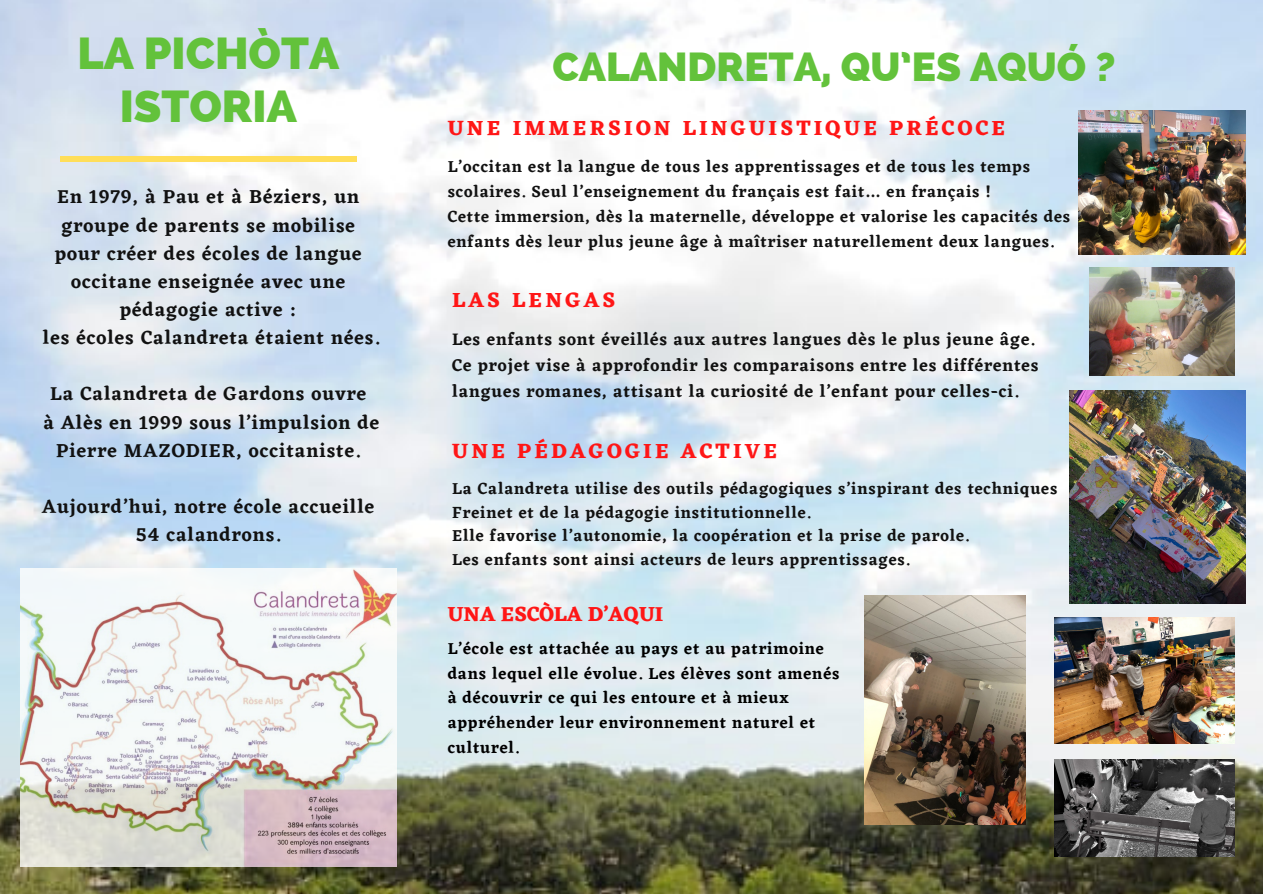
<style>
.page{position:relative;width:1263px;height:894px;background:#fff}
.page>*{position:absolute;margin:0;border:0;box-sizing:border-box;transform-origin:0 0}
.t1{font:800 44.7px/52.9px "Raleway";color:#63c23b;text-align:center}
.t2{font:800 40.5px "Raleway";color:#63c23b}
.t3{font:700 21.3px "Eczar";letter-spacing:.15em;color:#ff1616}
.t4{font:700 21px "Eczar";color:#ff1616}
.t5{font:600 19.35px/28px "Eczar";letter-spacing:.05em;color:#111;text-align:center}
.t6{font:600 17.4px/26.1px "Eczar";letter-spacing:.05em;color:#111}
.t7{font:600 16.5px/24.8px "Eczar";letter-spacing:.05em;color:#111}
.t8{font:600 16.5px/24.8px "Eczar";letter-spacing:.05em;color:#000}
</style>
<div class="page">
<img style="left:0;top:0;width:1263px;height:893px">
<div style="left:60px;top:156px;width:297px;height:6px;background:#ffde59"></div>
<img style="left:1054px;top:759px;width:180px;height:97px">
<img style="left:865px;top:595px;width:160px;height:229px">
<img style="left:1089px;top:267px;width:145px;height:108px">
<img style="left:1069px;top:391px;width:177px;height:212px">
<img style="left:1054px;top:617px;width:180px;height:126px">
<img style="left:1079px;top:110px;width:166px;height:144px">
<img style="left:20px;top:568px;width:377px;height:298px">
<h1 class="t1" style="left:77px;top:27px;width:263px">LA PICHÒTA<br>ISTORIA</h1>
<p class="t5" style="left:43px;top:183px;width:338px">En 1979, à Pau et à Béziers, un groupe de parents se mobilise pour créer des écoles de langue occitane enseignée avec une pédagogie active :<br>les écoles Calandreta étaient nées.</p>
<p class="t5" style="left:43px;top:379px;width:337px">La Calandreta de Gardons ouvre<br>à Alès en 1999 sous l’impulsion de<br>Pierre MAZODIER, occitaniste.</p>
<p class="t5" style="left:42px;top:492px;width:334px">Aujourd’hui, notre école accueille<br>54 calandrons.</p>
<h2 class="t2" style="left:552px;top:43px;width:565px">CALANDRETA, QU’ES AQUÓ ?</h2>
<p class="t3" style="left:448px;top:115px;width:559px">UNE IMMERSION LINGUISTIQUE PRÉCOCE</p>
<p class="t7" style="left:448px;top:154px;width:624px">L’occitan est la langue de tous les apprentissages et de tous les temps scolaires. Seul l’enseignement du français est fait… en français !<br>Cette immersion, dès la maternelle, développe et valorise les capacités des enfants dès leur plus jeune âge à maîtriser naturellement deux langues.</p>
<p class="t3" style="left:452px;top:287px;width:165px">LAS LENGAS</p>
<p class="t6" style="left:452px;top:326px;width:588px">Les enfants sont éveillés aux autres langues dès le plus jeune âge.<br>Ce projet vise à approfondir les comparaisons entre les différentes langues romanes, attisant la curiosité de l’enfant pour celles-ci.</p>
<p class="t3" style="left:452px;top:438px;width:327px">UNE PÉDAGOGIE ACTIVE</p>
<p class="t7" style="left:452px;top:476px;width:607px;line-height:23.5px">La Calandreta utilise des outils pédagogiques s’inspirant des techniques Freinet et de la pédagogie institutionnelle.<br>Elle favorise l’autonomie, la coopération et la prise de parole.<br>Les enfants sont ainsi acteurs de leurs apprentissages.</p>
<p class="t4" style="left:448px;top:601px;width:217px">UNA ESCÒLA D’AQUI</p>
<p class="t8" style="left:448px;top:635px;width:393px">L’école est attachée au pays et au patrimoine dans lequel elle évolue. Les élèves sont amenés à découvrir ce qui les entoure et à mieux appréhender leur environnement naturel et culturel.</p>
</div>
